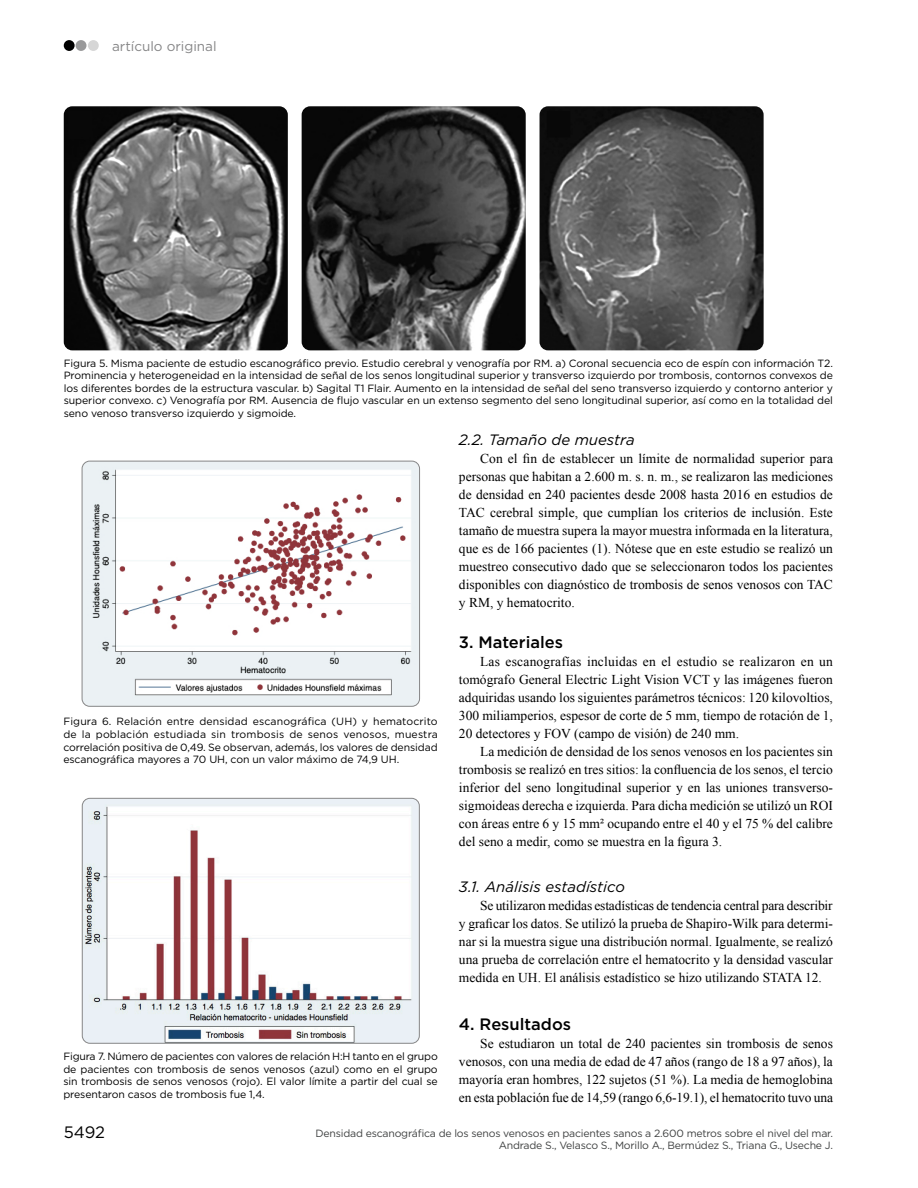
<style>
.page{position:relative;width:918px;height:1188px;background:#fff}
.page>*{position:absolute;margin:0;border:0;box-sizing:border-box;transform-origin:0 0}
._02_subtitulo_nivel{font:500 16.5px "Gotham";color:#000}
.t1{font:16.5px "Gotham";color:#000}
._03_subtitulo_nivel{font:italic 15px "Gotham";color:#000}
._01_Normal_cuerpo_de{font:13.5px/18px "Times New Roman";color:#000;text-align:justify}
.t2{font:13.5px "Gotham";color:#868687}
.pie_de_foto_nuevo{font:10.5px/12.6px "Gotham";letter-spacing:-.01em;color:#000;text-align:justify}
.t3{font:10.5px/12.6px "Gotham";letter-spacing:-.02em;color:#3f4141;text-align:right}
</style>
<div class="page">
<div style="left:64px;top:40px;width:11px;height:11px;background:#000;border-radius:50%"></div>
<div style="left:76px;top:40px;width:10px;height:11px;background:#9a9a9b;border-radius:50%"></div>
<div style="left:88px;top:40px;width:11px;height:11px;background:#d6d6d6;border-radius:50%"></div>
<img style="left:64px;top:106px;width:224px;height:244px">
<img style="left:302px;top:106px;width:224px;height:244px">
<img style="left:540px;top:106px;width:224px;height:244px">
<img style="left:82px;top:461px;width:338px;height:244px">
<div style="left:82px;top:461px;width:338px;height:246px;border:1px solid #868687;border-radius:8px"></div>
<img style="left:82px;top:798px;width:336px;height:244px">
<div style="left:82px;top:798px;width:338px;height:246px;border:1px solid #868687;border-radius:8px"></div>
<p class="t2" style="left:112px;top:37px;width:106px">artículo original</p>
<p class="pie_de_foto_nuevo" style="left:64px;top:356px;width:771px">Figura 5. Misma paciente de estudio escanográfico previo. Estudio cerebral y venografía por RM. a) Coronal secuencia eco de espín con información T2.<br>Prominencia y heterogeneidad en la intensidad de señal de los senos longitudinal superior y transverso izquierdo por trombosis, contornos convexos de los diferentes bordes de la estructura vascular. b) Sagital T1 Flair. Aumento en la intensidad de señal del seno transverso izquierdo y contorno anterior y superior convexo. c) Venografía por RM. Ausencia de flujo vascular en un extenso segmento del seno longitudinal superior, así como en la totalidad del seno venoso transverso izquierdo y sigmoide.</p>
<p class="_03_subtitulo_nivel" style="left:459px;top:431px;width:177px">2.2. Tamaño de muestra</p>
<p class="_01_Normal_cuerpo_de" style="left:459px;top:450px;width:376px;text-indent:21px">Con el fin de establecer un límite de normalidad superior para personas que habitan a 2.600 m. s. n. m., se realizaron las mediciones de densidad en 240 pacientes desde 2008 hasta 2016 en estudios de TAC cerebral simple, que cumplían los criterios de inclusión. Este tamaño de muestra supera la mayor muestra informada en la literatura, que es de 166 pacientes (1). Nótese que en este estudio se realizó un muestreo consecutivo dado que se seleccionaron todos los pacientes disponibles con diagnóstico de trombosis de senos venosos con TAC y RM, y hematocrito.</p>
<p class="_02_subtitulo_nivel" style="left:459px;top:631px;width:106px">3. Materiales</p>
<p class="_01_Normal_cuerpo_de" style="left:459px;top:652px;width:376px;text-indent:21px">Las escanografías incluidas en el estudio se realizaron en un tomógrafo General Electric Light Vision VCT y las imágenes fueron adquiridas usando los siguientes parámetros técnicos: 120 kilovoltios, 300 miliamperios, espesor de corte de 5 mm, tiempo de rotación de 1, 20 detectores y FOV (campo de visión) de 240 mm.</p>
<p class="_01_Normal_cuerpo_de" style="left:459px;top:742px;width:376px;text-indent:21px">La medición de densidad de los senos venosos en los pacientes sin trombosis se realizó en tres sitios: la confluencia de los senos, el tercio inferior del seno longitudinal superior y en las uniones transverso&shy;sigmoideas derecha e izquierda. Para dicha medición se utilizó un ROI con áreas entre 6 y 15 mm² ocupando entre el 40 y el 75 % del calibre del seno a medir, como se muestra en la figura 3.</p>
<p class="_03_subtitulo_nivel" style="left:459px;top:877px;width:168px">3.1. Análisis estadístico</p>
<p class="_01_Normal_cuerpo_de" style="left:459px;top:897px;width:376px;text-indent:21px">Se utilizaron medidas estadísticas de tendencia central para describir y graficar los datos. Se utilizó la prueba de Shapiro-Wilk para determi&shy;nar si la muestra sigue una distribución normal. Igualmente, se realizó una prueba de correlación entre el hematocrito y la densidad vascular medida en UH. El análisis estadístico se hizo utilizando STATA 12.</p>
<p class="_02_subtitulo_nivel" style="left:459px;top:1014px;width:114px">4. Resultados</p>
<p class="_01_Normal_cuerpo_de" style="left:459px;top:1035px;width:376px;text-indent:21px">Se estudiaron un total de 240 pacientes sin trombosis de senos venosos, con una media de edad de 47 años (rango de 18 a 97 años), la mayoría eran hombres, 122 sujetos (51 %). La media de hemoglobina en esta población fue de 14,59 (rango 6,6-19.1), el hematocrito tuvo una</p>
<p class="pie_de_foto_nuevo" style="left:63px;top:715px;width:376px">Figura 6. Relación entre densidad escanográfica (UH) y hematocrito de la población estudiada sin trombosis de senos venosos, muestra correlación positiva de 0,49. Se observan, además, los valores de densidad escanográfica mayores a 70 UH, con un valor máximo de 74,9 UH.</p>
<p class="pie_de_foto_nuevo" style="left:63px;top:1050px;width:376px">Figura 7. Número de pacientes con valores de relación H:H tanto en el grupo de pacientes con trombosis de senos venosos (azul) como en el grupo sin trombosis de senos venosos (rojo). El valor límite a partir del cual se presentaron casos de trombosis fue 1,4.</p>
<p class="t1" style="left:64px;top:1122px;width:43px">5492</p>
<p class="t3" style="left:316px;top:1127px;width:519px">Densidad escanográfica de los senos venosos en pacientes sanos a 2.600 metros sobre el nivel del mar.<br>Andrade S., Velasco S., Morillo A., Bermúdez S., Triana G., Useche J.</p>
</div>
